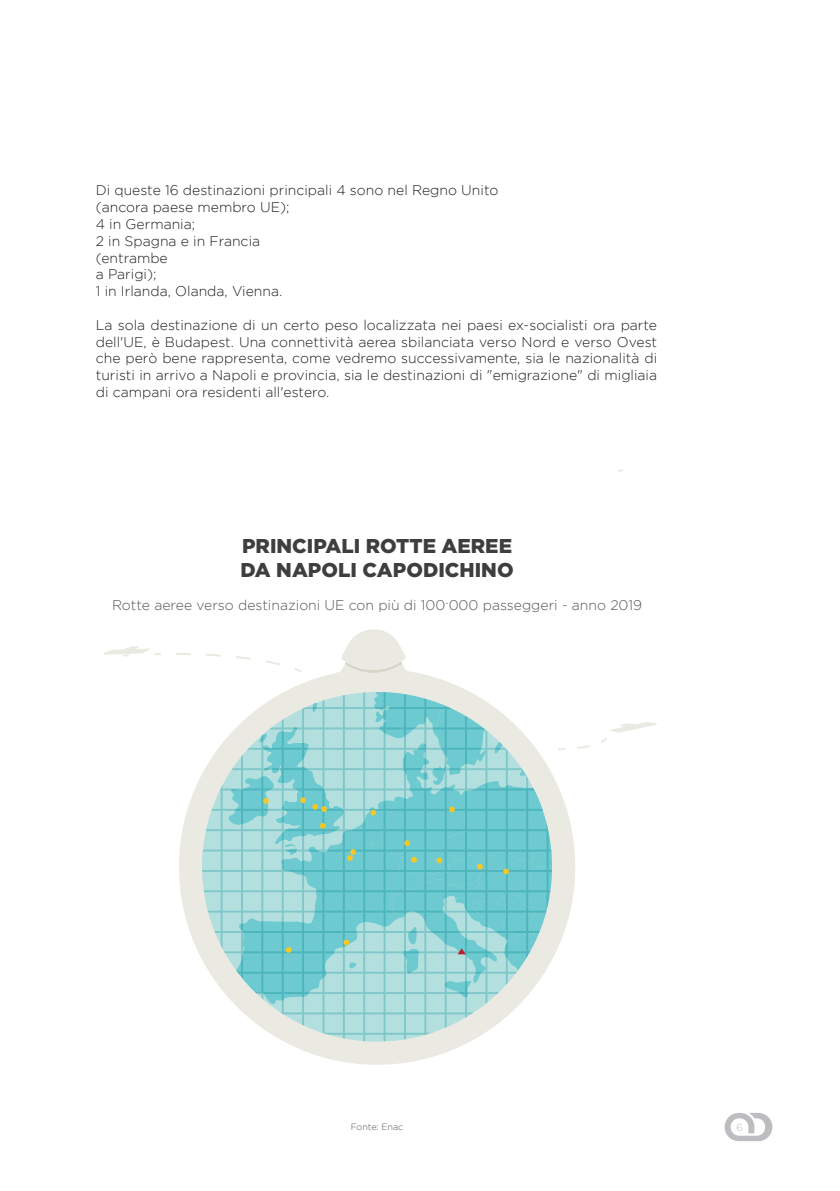
<style>
.page{position:relative;width:840px;height:1191px;background:#fff}
.page>*{position:absolute;margin:0;border:0;box-sizing:border-box;transform-origin:0 0}
.t1{font:900 20px/24px "Gotham";color:#3e3e3f}
.t2{font:300 14px/16.8px "Gotham";color:#231f20}
.t3{font:300 14px "Gotham";color:#545758}
.t4{font:300 10px "Gotham";color:#bcbdc0}
.t5{font:300 9px "Gotham";color:#545758}
</style>
<div class="page">
<svg style="left:724px;top:1113px;width:48px;height:28px"></svg>
<svg style="left:617px;top:469px;width:6px;height:3px"></svg>
<svg style="left:601px;top:722px;width:55px;height:21px"></svg>
<svg style="left:103px;top:646px;width:58px;height:10px"></svg>
<svg style="left:246px;top:1015px;width:262px;height:26px;background:#cee5e2"></svg>
<svg style="left:176px;top:629px;width:414px;height:386px"></svg>
<p class="t2" style="left:96px;top:182px;width:404px">Di queste 16 destinazioni principali 4 sono nel Regno Unito (ancora paese membro UE);<br>4 in Germania;<br>2 in Spagna e in Francia<br>(entrambe<br>a Parigi);<br>1 in Irlanda, Olanda, Vienna.</p>
<p class="t2" style="left:96px;top:316px;width:562px;text-align:justify">La sola destinazione di un certo peso localizzata nei paesi ex-socialisti ora parte dell'UE, è Budapest. Una connettività aerea sbilanciata verso Nord e verso Ovest che però bene rappresenta, come vedremo successivamente, sia le nazionalità di turisti in arrivo a Napoli e provincia, sia le destinazioni di "emigrazione" di migliaia di campani ora residenti all'estero.</p>
<h1 class="t1" style="left:240px;top:533px;width:274px">PRINCIPALI ROTTE AEREE<br>DA NAPOLI CAPODICHINO</h1>
<p class="t3" style="left:112px;top:597px;width:531px">Rotte aeree verso destinazioni UE con più di 100.000 passeggeri - anno 2019</p>
<p class="t5" style="left:350px;top:1121px;width:54px">Fonte: Enac</p>
<p class="t4" style="left:736px;top:1121px;width:8px">6</p>
</div>
